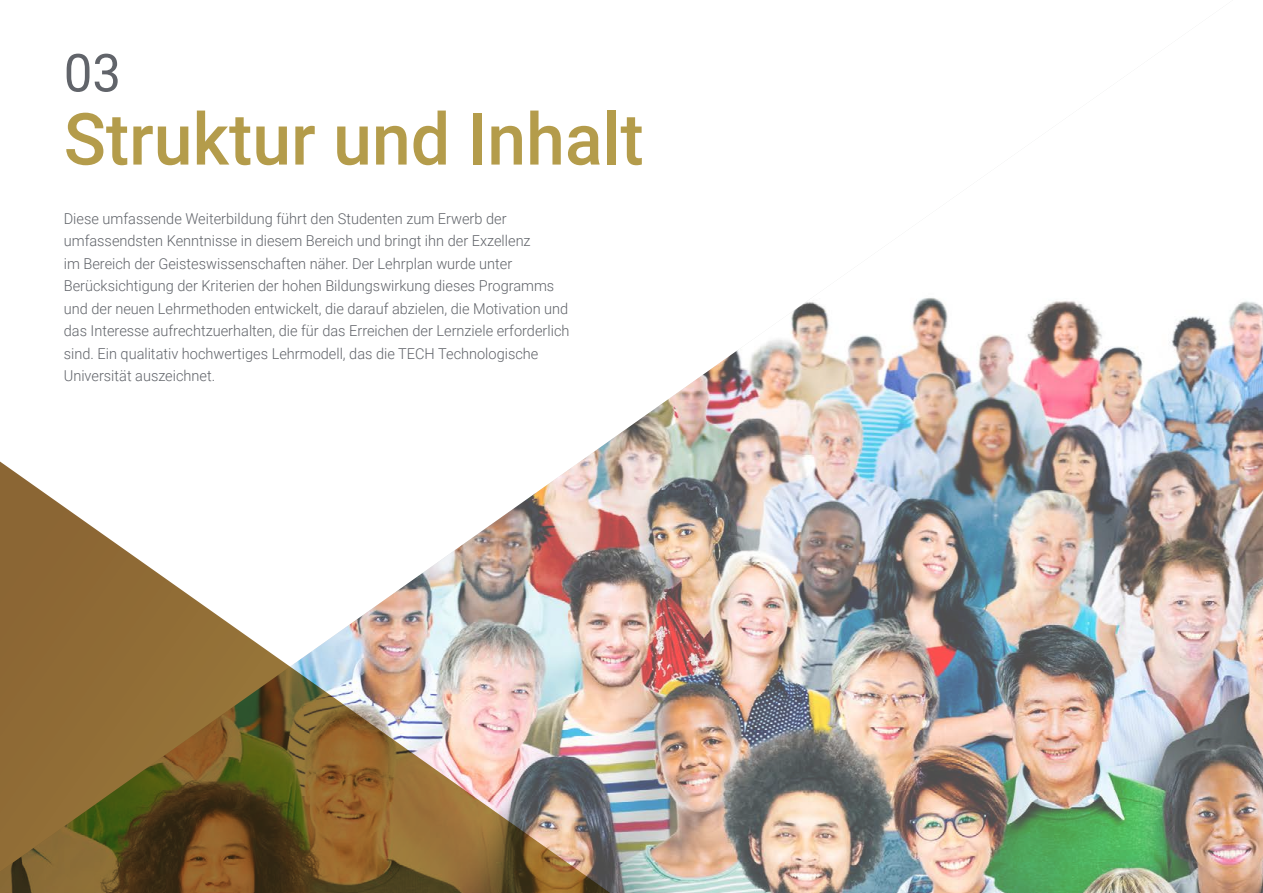
<style>
.page{position:relative;width:1263px;height:893px;background:#fff}
.page>*{position:absolute;margin:0;border:0;box-sizing:border-box;transform-origin:0 0}
.t1{font:500 72px "Roboto";color:#b49c4b}
.t2{font:52.5px "Roboto";color:#61646a}
.t3{font:300 15px/22.5px "Roboto";color:#61646a}
</style>
<div class="page">
<img style="left:602px;top:298px;width:661px;height:595px">
<img style="left:0;top:446px;width:640px;height:447px">
<h2 class="t2" style="left:64px;top:36px;width:59px">03</h2>
<h1 class="t1" style="left:64px;top:89px;width:581px">Struktur und Inhalt</h1>
<p class="t3" style="left:64px;top:207px;width:507px">Diese umfassende Weiterbildung führt den Studenten zum Erwerb der umfassendsten Kenntnisse in diesem Bereich und bringt ihn der Exzellenz<br>im Bereich der Geisteswissenschaften näher. Der Lehrplan wurde unter Berücksichtigung der Kriterien der hohen Bildungswirkung dieses Programms und der neuen Lehrmethoden entwickelt, die darauf abzielen, die Motivation und das Interesse aufrechtzuerhalten, die für das Erreichen der Lernziele erforderlich sind. Ein qualitativ hochwertiges Lehrmodell, das die TECH Technologische Universität auszeichnet.</p>
</div>
